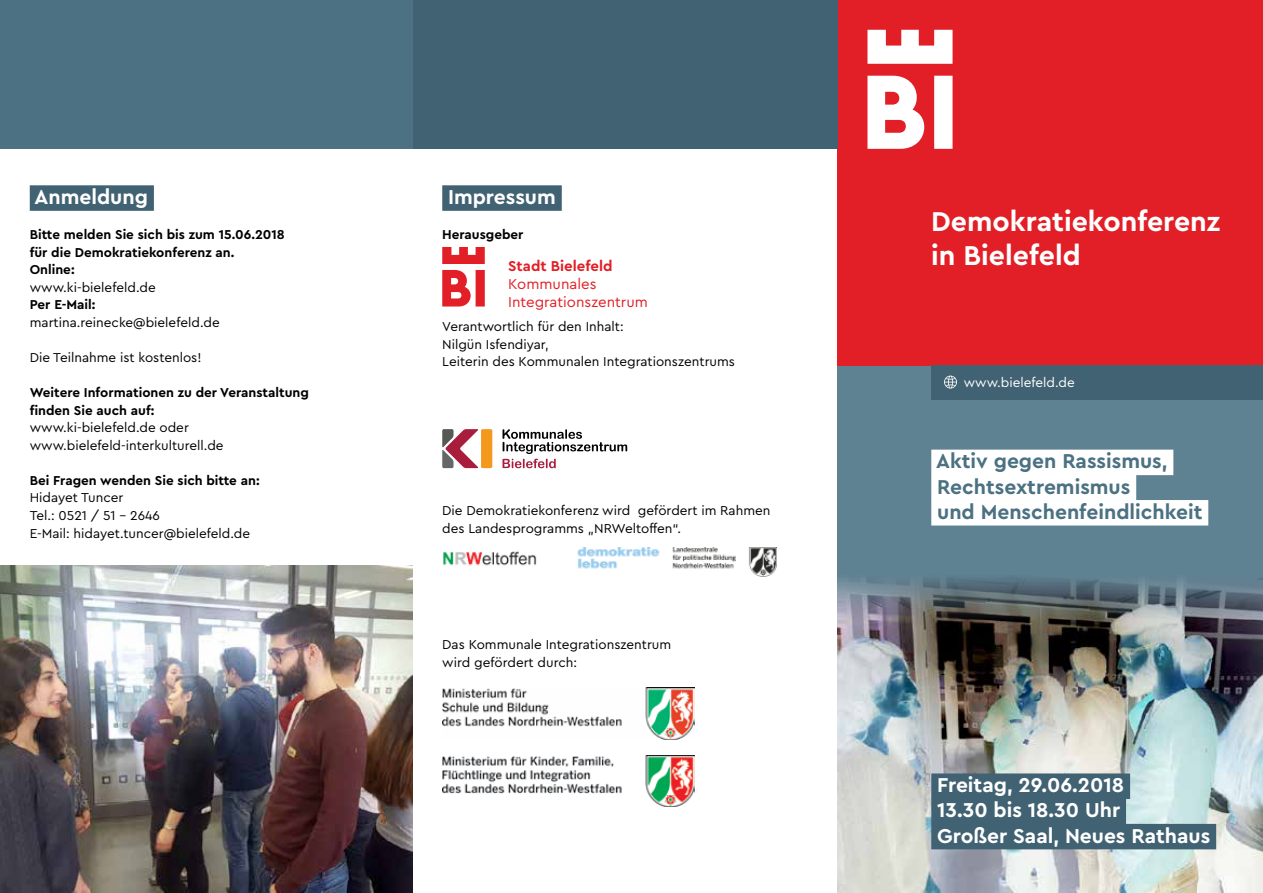
<style>
.page{position:relative;width:1263px;height:893px;background:#fff}
.page>*{position:absolute;margin:0;border:0;box-sizing:border-box;transform-origin:0 0}
.t1{font:700 28.5px/34.2px "Cera Bielefeld";color:#fff}
.t2{font:700 21px/25.2px "Cera Bielefeld";color:#fff}
.t3{font:700 21px/25.2px "Cera Bielefeld";color:#4b7182}
.t4{font:15px/18px "Cera Bielefeld";color:#e21f26}
.t5{font:700 15px "Cera Bielefeld";color:#e21f26}
.t6{font:13.5px/17.5px "Cera Bielefeld";color:#000}
.t7{font:700 13.5px/17.5px "Cera Bielefeld";color:#000}
.t8{font:13.5px "Cera Bielefeld";color:#fff}
</style>
<div class="page">
<div style="left:838px;top:366px;width:425px;height:527px;background:#5f8293"></div>
<img style="left:838px;top:578px;width:425px;height:315px">
<div style="left:838px;top:0;width:425px;height:366px;background:#e21f26"></div>
<div style="left:412px;top:0;width:426px;height:149px;background:#416272"></div>
<div style="left:931px;top:365px;width:332px;height:34px;background:#416272"></div>
<svg style="left:944px;top:376px;width:13px;height:12px"></svg>
<div style="left:931px;top:450px;width:242px;height:25px;background:#fff"></div>
<div style="left:931px;top:475px;width:205px;height:25px;background:#fff"></div>
<div style="left:931px;top:500px;width:277px;height:25px;background:#fff"></div>
<div style="left:931px;top:773px;width:199px;height:26px;background:#416272"></div>
<div style="left:931px;top:799px;width:195px;height:25px;background:#416272"></div>
<div style="left:931px;top:824px;width:285px;height:25px;background:#416272"></div>
<div style="left:442px;top:185px;width:120px;height:26px;background:#416272"></div>
<svg style="left:442px;top:247px;width:43px;height:59px"></svg>
<svg style="left:502px;top:429px;width:125px;height:39px"></svg>
<div style="left:481px;top:429px;width:11px;height:39px;background:#f3991f;border-radius:2px"></div>
<svg style="left:442px;top:429px;width:36px;height:39px"></svg>
<img style="left:443px;top:547px;width:334px;height:30px">
<div style="left:30px;top:185px;width:124px;height:26px;background:#416272"></div>
<img style="left:0;top:566px;width:412px;height:327px">
<div style="left:0;top:0;width:412px;height:149px;background:#4b7182"></div>
<img style="left:442px;top:755px;width:252px;height:52px">
<img style="left:442px;top:688px;width:252px;height:51px">
<svg style="left:867px;top:30px;width:85px;height:119px"></svg>
<h2 class="t2" style="left:35px;top:184px;width:115px">Anmeldung</h2>
<p class="t7" style="left:30px;top:225px;width:257px">Bitte melden Sie sich bis zum 15.06.2018 für die Demokratiekonferenz an.<br>Online:</p>
<p class="t6" style="left:30px;top:278px;width:127px">www.ki-bielefeld.de</p>
<p class="t7" style="left:30px;top:295px;width:67px">Per E-Mail:</p>
<p class="t6" style="left:30px;top:313px;width:191px">martina.reinecke@bielefeld.de</p>
<p class="t6" style="left:30px;top:348px;width:173px">Die Teilnahme ist kostenlos!</p>
<p class="t7" style="left:30px;top:383px;width:281px">Weitere Informationen zu der Veranstaltung finden Sie auch auf:</p>
<p class="t6" style="left:30px;top:418px;width:195px">www.ki-bielefeld.de oder www.bielefeld-interkulturell.de</p>
<p class="t7" style="left:30px;top:471px;width:231px">Bei Fragen wenden Sie sich bitte an:</p>
<p class="t6" style="left:30px;top:489px;width:222px">Hidayet Tuncer<br>Tel.: 0521 / 51 – 2646<br>E-Mail: hidayet.tuncer@bielefeld.de</p>
<h2 class="t2" style="left:448px;top:184px;width:109px">Impressum</h2>
<p class="t7" style="left:442px;top:225px;width:83px">Herausgeber</p>
<p class="t5" style="left:508px;top:256px;width:106px">Stadt Bielefeld</p>
<p class="t4" style="left:508px;top:274px;width:141px">Kommunales<br>Integrationszentrum</p>
<p class="t6" style="left:442px;top:317px;width:294px">Verantwortlich für den Inhalt:<br>Nilgün Isfendiyar,<br>Leiterin des Kommunalen Integrationszentrums</p>
<p class="t6" style="left:442px;top:501px;width:330px">Die Demokratiekonferenz wird gefördert im Rahmen des Landesprogramms „NRWeltoffen“.</p>
<p class="t6" style="left:442px;top:635px;width:231px">Das Kommunale Integrationszentrum wird gefördert durch:</p>
<h1 class="t1" style="left:931px;top:203px;width:290px">Demokratiekonferenz in Bielefeld</h1>
<p class="t8" style="left:964px;top:373px;width:113px">www.bielefeld.de</p>
<h2 class="t3" style="left:936px;top:448px;width:268px">Aktiv gegen Rassismus,<br>Rechtsextremismus<br>und Menschenfeindlichkeit</h2>
<h2 class="t2" style="left:937px;top:772px;width:275px">Freitag, 29.06.2018<br>13.30 bis 18.30 Uhr<br>Großer Saal, Neues Rathaus</h2>
</div>
